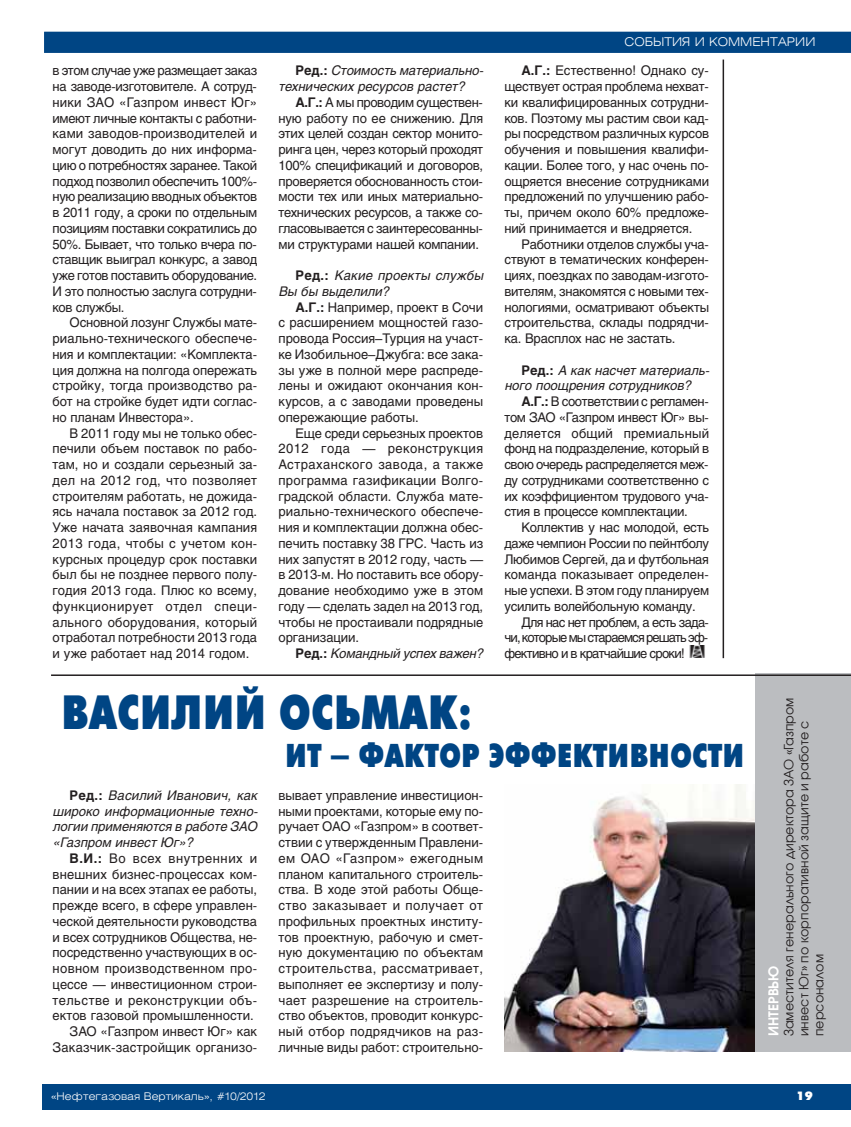
<style>
.page{position:relative;width:851px;height:1127px;background:#fff}
.page>*{position:absolute;margin:0;border:0;box-sizing:border-box;transform-origin:0 0}
.t1{font:700 48px "Futura Futuris X Cond C";color:#004584}
.t2{font:700 33px "Futura Futuris X Cond C";color:#004584}
.t3{font:600 13.5px "Avant Garde Gothic C";letter-spacing:.005em;color:#fff}
.t4{font:13.2px/15.8px "Helios";letter-spacing:-.005em;color:#231f20;text-align:justify}
.t5{font:italic 13.2px/15.8px "Helios";color:#231f20}
.t6{font:12.75px/15px "Avant Garde Gothic C";letter-spacing:.005em;color:#231f20}
.t7{font:300 12px "Helios Ext";color:#fff}
.t8{font:12px "Futura Futuris XC";color:#fff}
.t9{font:300 10.5px "Helios Ext";color:#fff}
.s1{font-weight:700;font-style:normal}
.s2{font-weight:700}
</style>
<div class="page">
<img style="left:504px;top:784px;width:251px;height:268px">
<div style="left:755px;top:674px;width:95px;height:378px;background:#bbbdc0"></div>
<hr style="left:51px;top:674px;width:799px;height:2px;background:#231f20">
<div style="left:43px;top:1084px;width:807px;height:26px;background:#004584"></div>
<img style="left:689px;top:645px;width:16px;height:12px">
<svg style="left:44px;top:31px;width:806px;height:22px;background:#084b88"></svg>
<hr style="left:722px;top:60px;width:2px;height:598px;background:#231f20">
<p class="t4" style="left:53px;top:64px;width:206px">в этом случае уже размещает заказ на заводе-изготовителе. А сотруд&shy;ники ЗАО «Газпром инвест Юг» имеют личные контакты с работни&shy;ками заводов-производителей и могут доводить до них информа&shy;цию о потребностях заранее. Такой подход позволил обеспечить 100%- ную реализацию вводных объектов в 2011 году, а сроки по отдельным позициям поставки сократились до 50%. Бывает, что только вчера по&shy;ставщик выиграл конкурс, а завод уже готов поставить оборудование.<br>И это полностью заслуга сотрудни&shy;ков службы.</p>
<p class="t4" style="left:53px;top:316px;width:206px;text-indent:17px">Основной лозунг Службы мате&shy;риально-технического обеспече&shy;ния и комплектации: «Комплекта&shy;ция должна на полгода опережать стройку, тогда производство ра&shy;бот на стройке будет идти соглас&shy;но планам Инвестора».</p>
<p class="t4" style="left:53px;top:426px;width:206px;text-indent:17px">В 2011 году мы не только обес&shy;печили объем поставок по рабо&shy;там, но и создали серьезный за&shy;дел на 2012 год, что позволяет строителям работать, не дожида&shy;ясь начала поставок за 2012 год.<br>Уже начата заявочная кампания 2013 года, чтобы с учетом кон&shy;курсных процедур срок поставки был бы не позднее первого полу&shy;годия 2013 года. Плюс ко всему, функционирует отдел специ&shy;ального оборудования, который отработал потребности 2013 года и уже работает над 2014 годом.</p>
<p class="t5" style="left:278px;top:64px;width:209px;text-indent:17px"><span class="s1">Р е д . :</span> Стоимость материально&shy;технических ресурсов растет?</p>
<p class="t4" style="left:278px;top:96px;width:206px;text-indent:17px"><span class="s2">А.Г.:</span> А мы проводим существен&shy;ную работу по ее снижению. Для этих целей создан сектор монито&shy;ринга цен, через который проходят 100% спецификаций и договоров, проверяется обоснованность стои&shy;мости тех или иных материально&shy;технических ресурсов, а также со&shy;гласовывается с заинтересованны&shy;ми структурами нашей компании.</p>
<p class="t5" style="left:278px;top:269px;width:209px;text-indent:17px"><span class="s1">Р е д . :</span> Какие проекты службы<br>Вы бы выделили?</p>
<p class="t4" style="left:278px;top:300px;width:206px;text-indent:17px"><span class="s2">А.Г.:</span> Например, проект в Сочи с расширением мощностей газо&shy;провода Россия–Турция на участ&shy;ке Изобильное–Джубга: все зака&shy;зы уже в полной мере распреде&shy;лены и ожидают окончания кон&shy;курсов, а с заводами проведены опережающие работы.</p>
<p class="t4" style="left:278px;top:426px;width:206px;text-indent:17px">Еще среди серьезных проектов 2012 года — реконструкция Астраханского завода, а также программа газификации Волго&shy;градской области. Служба мате&shy;риально-технического обеспече&shy;ния и комплектации должна обес&shy;печить поставку 38 ГРС. Часть из них запустят в 2012 году, часть — в 2013-м. Но поставить все обору&shy;дование необходимо уже в этом году — сделать задел на 2013 год, чтобы не простаивали подрядные организации.</p>
<p class="t5" style="left:295px;top:647px;width:192px"><span class="s1">Р е д . :</span> Командный успех важен?</p>
<p class="t7" style="left:624px;top:37px;width:192px">СОБЫТИЯ И КОММЕНТАРИИ</p>
<p class="t4" style="left:504px;top:64px;width:206px;text-indent:17px"><span class="s2">А.Г.:</span> Естественно! Однако су&shy;ществует острая проблема нехват&shy;ки квалифицированных сотрудни&shy;ков. Поэтому мы растим свои кад&shy;ры посредством различных курсов обучения и повышения квалифи&shy;кации. Более того, у нас очень по&shy;ощряется внесение сотрудниками предложений по улучшению рабо&shy;ты, причем около 60% предложе&shy;ний принимается и внедряется.</p>
<p class="t4" style="left:504px;top:237px;width:206px;text-indent:17px">Работники отделов службы уча&shy;ствуют в тематических конферен&shy;циях, поездках по заводам-изгото&shy;вителям, знакомятся с новыми тех&shy;нологиями, осматривают объекты строительства, склады подрядчи&shy;ка. Врасплох нас не застать.</p>
<p class="t5" style="left:504px;top:363px;width:209px;text-indent:17px"><span class="s1">Р е д . :</span> А как насчет материаль&shy;ного поощрения сотрудников?</p>
<p class="t4" style="left:504px;top:395px;width:206px;text-indent:17px"><span class="s2">А.Г.:</span> В соответствии с регламен&shy;том ЗАО «Газпром инвест Юг» вы&shy;деляется общий премиальный фонд на подразделение, который в свою очередь распределяется меж&shy;ду сотрудниками соответственно с их коэффициентом трудового уча&shy;стия в процессе комплектации.</p>
<p class="t4" style="left:504px;top:521px;width:206px;text-indent:17px">Коллектив у нас молодой, есть даже чемпион России по пейнтболу Любимов Сергей, да и футбольная команда показывает определен&shy;ные успехи. В этом году планируем усилить волейбольную команду.</p>
<p class="t4" style="left:504px;top:615px;width:206px;text-indent:17px">Для нас нет проблем, а есть зада&shy;чи, которые мы стараемся решать эф&shy;фективно и в кратчайшие сроки!</p>
<h1 class="t1" style="left:61px;top:693px;width:413px">ВАСИЛИЙ ОСЬМАК:</h1>
<h2 class="t2" style="left:285px;top:743px;width:460px">ИТ — ФАКТОР ЭФФЕКТИВНОСТИ</h2>
<p class="t5" style="left:53px;top:789px;width:209px;text-align:justify;text-indent:17px"><span class="s1">Р е д . :</span> Василий Иванович, как широко информационные техно&shy;логии применяются в работе ЗАО «Газпром инвест Юг»?</p>
<p class="t4" style="left:53px;top:852px;width:206px;text-align:right"><span class="s2">В.И.:</span> Во всех внутренних и внешних бизнес-процессах ком&shy;пании и на всех этапах ее работы, прежде всего, в сфере управлен&shy;ческой деятельности руководства и всех сотрудников Общества, не&shy;посредственно участвующих в ос&shy;новном производственном про&shy;цессе — инвестиционном строи&shy;тельстве и реконструкции объ&shy;ектов газовой промышленности.<br>ЗАО «Газпром инвест Юг» как<br>Заказчик-застройщик организо-</p>
<p class="t4" style="left:278px;top:789px;width:206px">вывает управление инвестицион&shy;ными проектами, которые ему по&shy;ручает ОАО «Газпром» в соответ&shy;ствии с утвержденным Правлени&shy;ем ОАО «Газпром» ежегодным планом капитального строитель&shy;ства. В ходе этой работы Обще&shy;ство заказывает и получает от профильных проектных институ&shy;тов проектную, рабочую и смет&shy;ную документацию по объектам строительства, рассматривает, выполняет ее экспертизу и полу&shy;чает разрешение на строитель&shy;ство объектов, проводит конкурс&shy;ный отбор подрядчиков на раз&shy;личные виды работ: строительно-</p>
<p class="t9" style="left:51px;top:1092px;width:216px">«Нефтегазовая Вертикаль», #10/2012</p>
<p class="t6" style="left:782px;top:1036px;width:340px;rotate:-90deg">Заместителя генерального директора ЗАО «Газпром инвест Юг» по корпоративной защите и работе с персоналом</p>
<p class="t3" style="left:768px;top:1036px;width:72px;rotate:-90deg">ИНТЕРВЬЮ</p>
<p class="t8" style="left:796px;top:1091px;width:18px">19</p>
</div>
